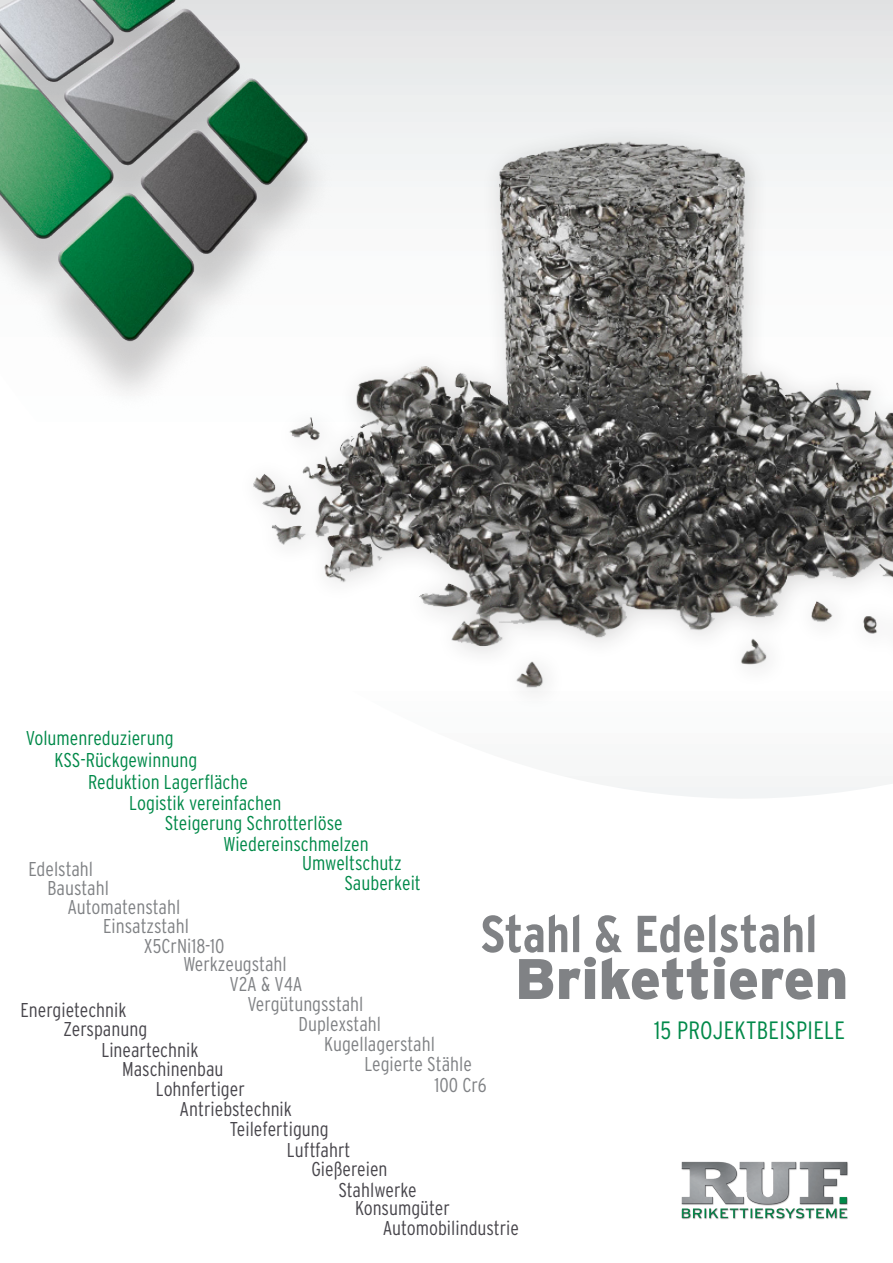
<style>
.page{position:relative;width:893px;height:1263px;background:#fff}
.page>*{position:absolute;margin:0;border:0;box-sizing:border-box;transform-origin:0 0}
.t1{font:900 57px "Interstate";color:#808285}
.t2{font:700 condensed 51.9px "Interstate";color:#808285}
.t3{font:300 condensed 25.05px "Interstate";letter-spacing:.01em;color:#008949}
.t4{font:300 condensed 19.95px "Interstate";color:#48464c}
.t5{font:300 condensed 19.95px "Interstate";color:#008949}
.t6{font:300 condensed 19.95px "Interstate";color:#808285}
</style>
<div class="page">
<img style="left:386px;top:30px;width:507px;height:341px">
<img style="left:0;top:0;width:386px;height:371px">
<svg style="left:96px;top:371px;width:797px;height:427px"></svg>
<img style="left:681px;top:1161px;width:167px;height:59px">
<p class="t5" style="left:26px;top:727px;width:149px">Volumenreduzierung</p>
<p class="t5" style="left:55px;top:749px;width:144px">KSS-Rückgewinnung</p>
<p class="t5" style="left:88px;top:771px;width:161px">Reduktion Lagerfläche</p>
<p class="t5" style="left:129px;top:791px;width:154px">Logistik vereinfachen</p>
<p class="t5" style="left:165px;top:812px;width:179px">Steigerung Schrotterlöse</p>
<p class="t6" style="left:28px;top:858px;width:66px">Edelstahl</p>
<p class="t6" style="left:48px;top:877px;width:63px">Baustahl</p>
<p class="t6" style="left:103px;top:915px;width:87px">Einsatzstahl</p>
<p class="t6" style="left:67px;top:895px;width:114px">Automatenstahl</p>
<p class="t5" style="left:223px;top:832px;width:147px">Wiedereinschmelzen</p>
<p class="t5" style="left:302px;top:852px;width:101px">Umweltschutz</p>
<p class="t5" style="left:344px;top:871px;width:78px">Sauberkeit</p>
<p class="t6" style="left:144px;top:935px;width:82px">X5CrNi18-10</p>
<p class="t2" style="left:480px;top:905px;width:338px">Stahl &amp; Edelstahl</p>
<p class="t6" style="left:183px;top:953px;width:105px">Werkzeugstahl</p>
<p class="t6" style="left:230px;top:973px;width:74px">V2A &amp; V4A</p>
<p class="t6" style="left:247px;top:993px;width:118px">Vergütungsstahl</p>
<p class="t6" style="left:299px;top:1013px;width:84px">Duplexstahl</p>
<p class="t4" style="left:21px;top:999px;width:108px">Energietechnik</p>
<p class="t4" style="left:64px;top:1018px;width:85px">Zerspanung</p>
<p class="t6" style="left:324px;top:1032px;width:112px">Kugellagerstahl</p>
<p class="t6" style="left:364px;top:1053px;width:109px">Legierte Stähle</p>
<p class="t6" style="left:434px;top:1073px;width:54px">100 Cr6</p>
<p class="t4" style="left:101px;top:1039px;width:99px">Lineartechnik</p>
<p class="t4" style="left:122px;top:1058px;width:103px">Maschinenbau</p>
<p class="t4" style="left:156px;top:1078px;width:91px">Lohnfertiger</p>
<p class="t4" style="left:230px;top:1117px;width:100px">Teilefertigung</p>
<p class="t4" style="left:180px;top:1098px;width:114px">Antriebstechnik</p>
<p class="t4" style="left:287px;top:1138px;width:65px">Luftfahrt</p>
<p class="t4" style="left:311px;top:1158px;width:78px">Gießereien</p>
<p class="t4" style="left:338px;top:1179px;width:80px">Stahlwerke</p>
<p class="t1" style="left:515px;top:946px;width:335px">Brikettieren</p>
<p class="t3" style="left:654px;top:1016px;width:193px">15 PROJEKTBEISPIELE</p>
<p class="t4" style="left:355px;top:1197px;width:96px">Konsumgüter</p>
<p class="t4" style="left:383px;top:1216px;width:138px">Automobilindustrie</p>
</div>
